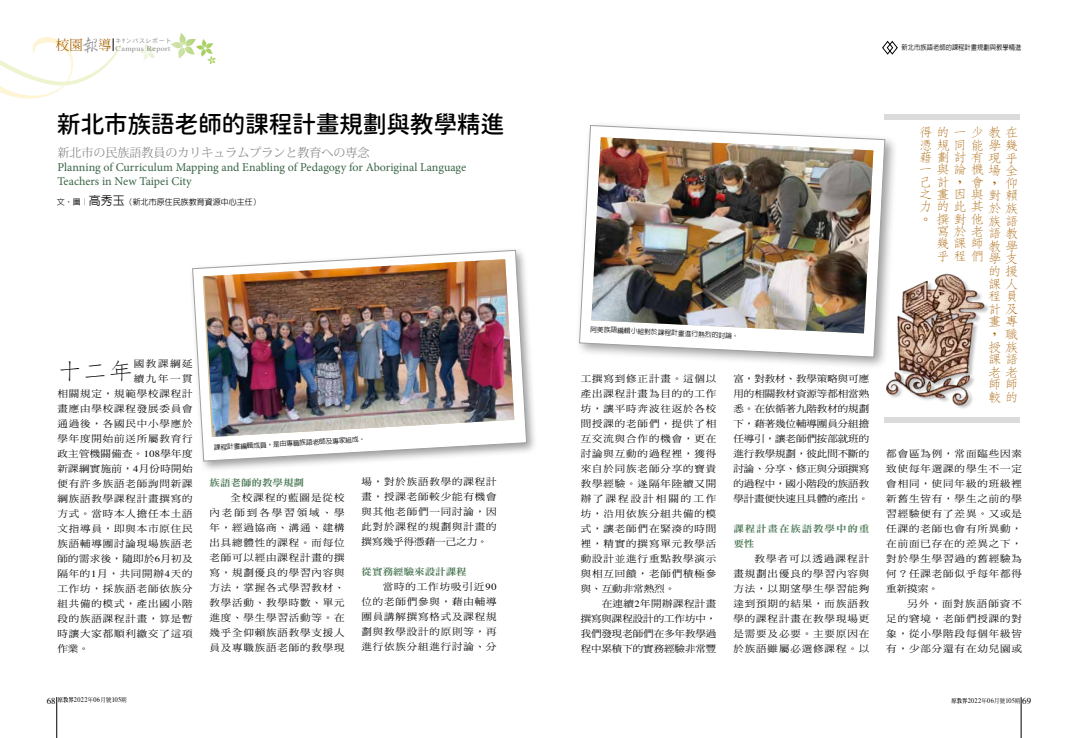
<style>
.page{position:relative;width:1078px;height:738px;background:#fff}
.page>*{position:absolute;margin:0;border:0;box-sizing:border-box;transform-origin:0 0}
.t1{font:24px "Gen Sen Rounded TW M";letter-spacing:-.02em;color:#000}
.t2{font:300 22.9px "AR Fang Song B5 HK";color:#000;scale:1.11 1}
.t3{font:300 12.6px/12.6px "AR Fang Song B5 HK";color:#a76000;scale:1.11 1}
.t4{font:12px/14.5px "Minion Pro";letter-spacing:-.005em;color:#396545}
.t5{font:12px "Koz Min Pro";color:#898989}
.t6{font:9.4px/15px "DF Ming Std W5";letter-spacing:.08em;color:#000;text-align:justify;scale:1.11 1}
.t7{font:9.4px "DF Ming Std W5";letter-spacing:.03em;color:#000;scale:1.11 1}
.t8{font:9.4px "DF Ming Std W9";color:#4e7a58;scale:1.11 1}
.t9{font:9.4px "DF Ming Std W5";letter-spacing:.025em;color:#000;scale:1.11 1}
.t10{font:9.4px/15px "DF Ming Std W9";letter-spacing:.085em;color:#4e7a58;scale:1.11 1}
.t11{font:500 8px "AR Hei B5";color:#000}
.t12{font:7.2px "Times";letter-spacing:.05em;color:#898989;scale:1.11 1}
.t13{font:7px "Times";letter-spacing:.05em;color:#000;scale:.9 1}
.t14{font:500 7px "AR Hei B5";color:#000;scale:.9 1}
.t15{font:500 6.7px "AR Hei B5";color:#000}
.t16{font:6px "Heisei Kaku Go Std W3";letter-spacing:.1em;color:#898989}
.s1{font-family:"AR Xing Shu B5";font-weight:500;font-size:18.5px}
.s2{font-size:12px}
.s3{font-family:"Times"}
.s4{font-size:9px}
.s5{font-family:"AR Ming B5";font-weight:800;font-size:6px}
.s6{font-family:"DF Ming Std W5";font-size:6px}
</style>
<div class="page">
<svg style="left:170px;top:33px;width:46px;height:32px"></svg>
<svg style="left:139px;top:43px;width:16px;height:18px"></svg>
<hr style="left:57px;top:696px;width:1px;height:41px;background:#000">
<hr style="left:1020px;top:696px;width:1px;height:41px;background:#000">
<svg style="left:0;top:37px;width:122px;height:62px"></svg>
<svg style="left:882px;top:40px;width:16px;height:15px"></svg>
<div style="left:189px;top:246px;width:349px;height:226px;background:#000;opacity:.38"></div>
<svg style="left:192px;top:250px;width:334px;height:211px"></svg>
<img style="left:204px;top:259px;width:310px;height:177px">
<div style="left:884px;top:416px;width:135px;height:6px;background:#dbdbdb"></div>
<div style="left:884px;top:114px;width:135px;height:6px;background:#dbdbdb"></div>
<div style="left:575px;top:121px;width:323px;height:249px;background:#000;opacity:.38"></div>
<svg style="left:579px;top:125px;width:305px;height:232px"></svg>
<img style="left:591px;top:137px;width:282px;height:196px">
<img style="left:881px;top:265px;width:105px;height:144px">
<p class="t12" style="left:56px;top:42px;width:105px"><sup>校園</sup><span class="s1">報</span><sup>導</sup> Campus Report</p>
<p class="t16" style="left:116px;top:37px;width:57px">キﾔンパスレポート</p>
<h1 class="t1" style="left:57px;top:110px;width:449px">新北市族語老師的課程計畫規劃與教學精進</h1>
<p class="t5" style="left:57px;top:144px;width:313px">新北市の民族語教員のカリキュラムプランと教育への専念</p>
<p class="t4" style="left:57px;top:159px;width:410px">Planning of Curriculum Mapping and Enabling of Pedagogy for Aboriginal Language<br>Teachers in New Taipei City</p>
<p class="t11" style="left:57px;top:198px;width:205px">文‧圖︱<span class="s2">高秀玉</span>（新北市原住民族教育資源中心主任）</p>
<h2 class="t2" style="left:57px;top:360px;width:70px">十二年</h2>
<p class="t6" style="left:134px;top:355px;width:54px">國教課綱延</p>
<p class="t6" style="left:134px;top:370px;width:54px">續九年一貫</p>
<p class="t6" style="left:57px;top:385px;width:123px">相關規定，規範學校課程計</p>
<p class="t6" style="left:57px;top:400px;width:123px">畫應由學校課程發展委員會</p>
<p class="t6" style="left:57px;top:415px;width:123px">通過後，各國民中小學應於</p>
<p class="t6" style="left:57px;top:430px;width:123px">學年度開始前送所屬教育行</p>
<p class="t9" style="left:57px;top:448px;width:123px">政主管機關備查。<span class="s3">108</span>學年度</p>
<p class="t7" style="left:57px;top:463px;width:123px">新課綱實施前，<span class="s3">4</span>月份時開始</p>
<p class="t6" style="left:57px;top:475px;width:123px">便有許多族語老師詢問新課</p>
<p class="t6" style="left:57px;top:490px;width:123px">綱族語教學課程計畫撰寫的</p>
<p class="t6" style="left:57px;top:505px;width:123px">方式。當時本人擔任本土語</p>
<p class="t6" style="left:57px;top:520px;width:123px">文指導員，即與本市原住民</p>
<p class="t6" style="left:57px;top:535px;width:123px">族語輔導團討論現場族語老</p>
<p class="t7" style="left:57px;top:553px;width:123px">師的需求後，隨即於<span class="s3">6</span>月初及</p>
<p class="t6" style="left:57px;top:565px;width:123px">隔年的<span class="s3">1</span>月，共同開辦<span class="s3">4</span>天的</p>
<p class="t6" style="left:57px;top:580px;width:123px">工作坊，採族語老師依族分</p>
<p class="t6" style="left:57px;top:595px;width:123px">組共備的模式，產出國小階</p>
<p class="t6" style="left:57px;top:610px;width:123px">段的族語課程計畫，算是暫</p>
<p class="t6" style="left:57px;top:625px;width:123px">時讓大家都順利繳交了這項</p>
<p class="t6" style="left:57px;top:640px;width:30px">作業。</p>
<p class="t15" style="left:214px;top:443px;width:153px;rotate:-3deg">課程計畫編輯成員，是由專職族語老師及專家組成。</p>
<p class="t8" style="left:209px;top:477px;width:87px">族語老師的教學規劃</p>
<p class="t6" style="left:209px;top:489px;width:123px;text-indent:21px">全校課程的藍圖是從校內老師到各學習領域、學年，經過協商、溝通、建構出具總體性的課程。而每位老師可以經由課程計畫的撰寫，規劃優良的學習內容與方法，掌握各式學習教材、教學活動、教學時數、單元進度、學生學習活動等。在幾乎全仰賴族語教學支援人員及專職族語老師的教學現</p>
<p class="t6" style="left:361px;top:473px;width:123px">場，對於族語教學的課程計畫，授課老師較少能有機會與其他老師們一同討論，因此對於課程的規劃與計畫的撰寫幾乎得憑藉一己之力。</p>
<p class="t8" style="left:361px;top:566px;width:96px">從實務經驗來設計課程</p>
<p class="t6" style="left:361px;top:578px;width:123px;text-indent:21px">當時的工作坊吸引近<span class="s3">90</span>位的老師們參與，藉由輔導團員講解撰寫格式及課程規劃與教學設計的原則等，再進行依族分組進行討論、分</p>
<p class="t14" style="left:901px;top:44px;width:135px">新北市族語老師的課程計畫規劃與教學精進</p>
<p class="t15" style="left:590px;top:325px;width:150px;rotate:3deg">阿美族語編輯小組對於課程計畫進行熱烈的討論。</p>
<p class="t6" style="left:580px;top:370px;width:124px">工撰寫到修正計畫。這個以產出課程計畫為目的的工作坊，讓平時奔波往返於各校間授課的老師們，提供了相互交流與合作的機會，更在討論與互動的過程裡，獲得來自於同族老師分享的寶貴教學經驗。遂隔年陸續又開辦了課程設計相關的工作坊，沿用依族分組共備的模式，讓老師們在緊湊的時間裡，精實的撰寫單元教學活動設計並進行重點教學演示與相互回饋，老師們積極參與、互動非常熱烈。</p>
<p class="t6" style="left:580px;top:595px;width:124px;text-indent:21px">在連續<span class="s3">2</span>年開辦課程計畫撰寫與課程設計的工作坊中，我們發現老師們在多年教學過程中累積下的實務經驗非常豐</p>
<p class="t6" style="left:733px;top:370px;width:124px">富，對教材、教學策略與可應用的相關教材資源等都相當熟悉。在依循著九階教材的規劃下，藉著幾位輔導團員分組擔任導引，讓老師們按部就班的進行教學規劃，彼此間不斷的討論、分享、修正與分頭撰寫的過程中，國小階段的族語教學計畫便快速且具體的產出。</p>
<p class="t10" style="left:733px;top:520px;width:124px">課程計畫在族語教學中的重要性</p>
<p class="t6" style="left:733px;top:550px;width:124px;text-indent:21px">教學者可以透過課程計畫規劃出優良的學習內容與方法，以期望學生學習能夠達到預期的結果，而族語教學的課程計畫在教學現場更是需要及必要。主要原因在於族語雖屬必選修課程。以</p>
<h3 class="t3" style="left:918px;top:126px;width:91px;line-height:12.3px">得的一少教在憑規同<br>藉劃討有現乎一與論機場全己<br>之畫因與<br>力<br>。</h3>
<h3 class="t3" style="left:970px;top:139px;width:43px">能學幾</h3>
<h3 class="t3" style="left:970px;top:175px;width:13px">會</h3>
<h3 class="t3" style="left:987px;top:176px;width:29px">，<br>對賴於族族語語教教學學支的援課人程員計及畫專，<br>授族課語老老師師較的</h3>
<h3 class="t3" style="left:935px;top:169px;width:44px;line-height:24.6px">計，<br>的此其</h3>
<h3 class="t3" style="left:935px;top:212px;width:44px;line-height:12.3px;text-align:justify">撰對他寫於老幾課師乎程們</h3>
<h3 class="t3" style="left:1004px;top:176px;width:12px">仰</h3>
<h3 class="t3" style="left:1004px;top:327px;width:13px">職</h3>
<p class="t6" style="left:886px;top:445px;width:124px">都會區為例，常面臨些因素致使每年選課的學生不一定會相同，使同年級的班級裡新舊生皆有，學生之前的學習經驗便有了差異。又或是任課的老師也會有所異動，在前面已存在的差異之下，對於學生學習過的舊經驗為何？任課老師似乎每年都得重新摸索。</p>
<p class="t6" style="left:886px;top:595px;width:124px;text-indent:21px">另外，面對族語師資不足的窘境，老師們授課的對象，從小學階段每個年級皆有，少部分還有在幼兒園或</p>
<p class="t13" style="left:47px;top:693px;width:90px"><span class="s4">68</span> <span class="s5">原教界</span>2022<span class="s6">年</span>06<span class="s6">月號</span>105<span class="s6">期</span></p>
<p class="t13" style="left:951px;top:693px;width:90px"><span class="s5">原教界</span>2022<span class="s6">年</span>06<span class="s6">月號</span>105<span class="s6">期</span> <span class="s4">69</span></p>
</div>
